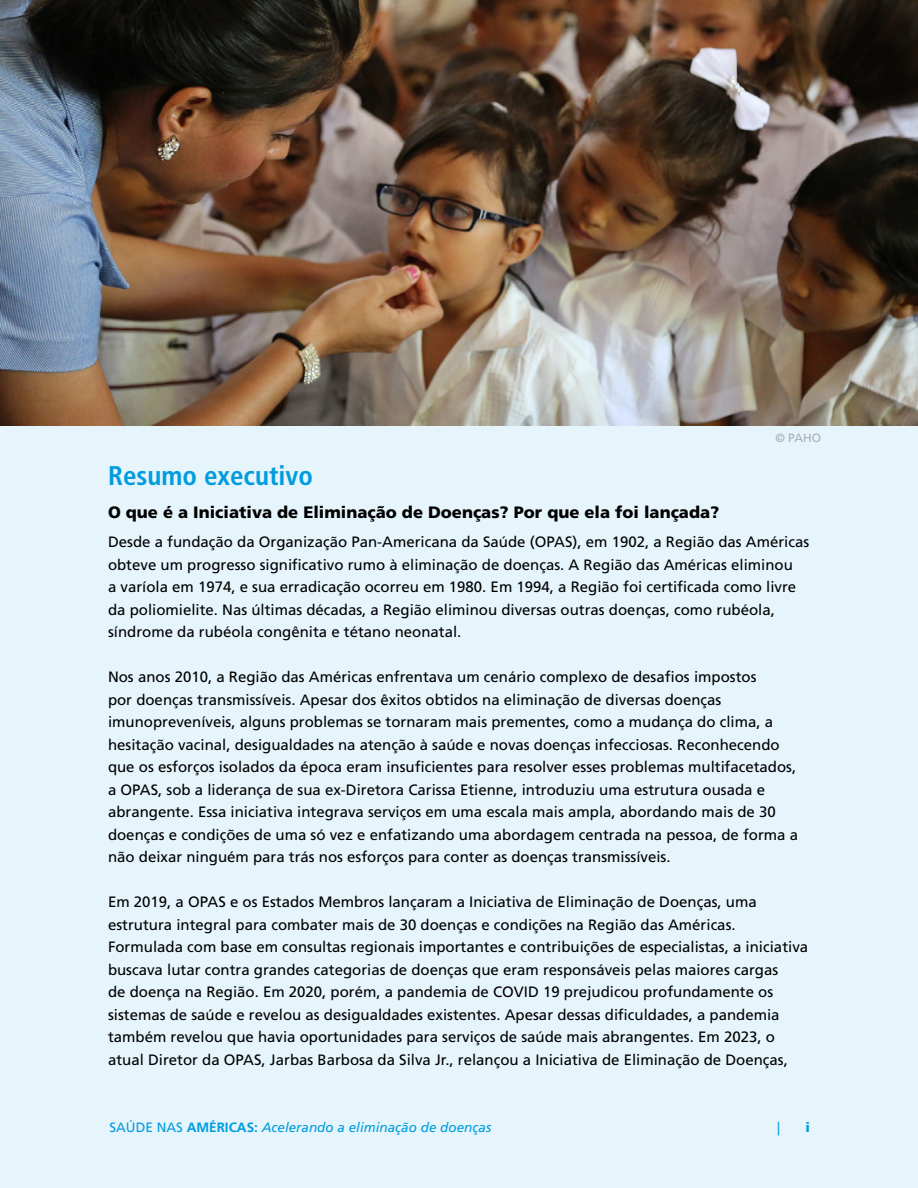
<style>
.page{position:relative;width:918px;height:1188px;background:#e6f5fc}
.page>*{position:absolute;margin:0;border:0;box-sizing:border-box;transform-origin:0 0}
.t1{font:700 condensed 27px "Frutiger LT Pro";color:#009cde}
.t2{font:900 16.5px "Frutiger LT Pro";color:#000}
.t3{font:15px/22.5px "Frutiger LT Pro";color:#000}
.t4{font:italic 13.5px "Frutiger LT Pro";color:#009cde}
.t5{font:13.5px "Frutiger LT Pro";color:#009cde}
.t6{font:900 13.5px "Frutiger LT Pro";color:#009cde}
.t7{font:12px "Frutiger LT Pro";color:#808080}
.s1{font-style:normal}
.s2{font-weight:700;font-style:normal}
</style>
<div class="page">
<img style="left:0;top:0;width:918px;height:426px">
<p class="t7" style="left:775px;top:431px;width:47px">© PAHO</p>
<h1 class="t1" style="left:108px;top:459px;width:207px">Resumo executivo</h1>
<p class="t2" style="left:108px;top:502px;width:613px">O que é a Iniciativa de Eliminação de Doenças? Por que ela foi lançada?</p>
<p class="t3" style="left:108px;top:531px;width:703px">Desde a fundação da Organização Pan-Americana da Saúde (OPAS), em 1902, a Região das Américas obteve um progresso significativo rumo à eliminação de doenças. A Região das Américas eliminou<br>a varíola em 1974, e sua erradicação ocorreu em 1980. Em 1994, a Região foi certificada como livre da poliomielite. Nas últimas décadas, a Região eliminou diversas outras doenças, como rubéola, síndrome da rubéola congênita e tétano neonatal.</p>
<p class="t3" style="left:108px;top:666px;width:692px">Nos anos 2010, a Região das Américas enfrentava um cenário complexo de desafios impostos<br>por doenças transmissíveis. Apesar dos êxitos obtidos na eliminação de diversas doenças imunopreveníveis, alguns problemas se tornaram mais prementes, como a mudança do clima, a hesitação vacinal, desigualdades na atenção à saúde e novas doenças infecciosas. Reconhecendo que os esforços isolados da época eram insuficientes para resolver esses problemas multifacetados, a OPAS, sob a liderança de sua ex-Diretora Carissa Etienne, introduziu uma estrutura ousada e abrangente. Essa iniciativa integrava serviços em uma escala mais ampla, abordando mais de 30 doenças e condições de uma só vez e enfatizando uma abordagem centrada na pessoa, de forma a não deixar ninguém para trás nos esforços para conter as doenças transmissíveis.</p>
<p class="t3" style="left:108px;top:891px;width:702px">Em 2019, a OPAS e os Estados Membros lançaram a Iniciativa de Eliminação de Doenças, uma estrutura integral para combater mais de 30 doenças e condições na Região das Américas.<br>Formulada com base em consultas regionais importantes e contribuições de especialistas, a iniciativa buscava lutar contra grandes categorias de doenças que eram responsáveis pelas maiores cargas<br>de doença na Região. Em 2020, porém, a pandemia de COVID 19 prejudicou profundamente os sistemas de saúde e revelou as desigualdades existentes. Apesar dessas dificuldades, a pandemia também revelou que havia oportunidades para serviços de saúde mais abrangentes. Em 2023, o atual Diretor da OPAS, Jarbas Barbosa da Silva Jr., relançou a Iniciativa de Eliminação de Doenças,</p>
<p class="t4" style="left:110px;top:1119px;width:383px"><span class="s1">SAÚDE NAS</span> <span class="s2">AMÉRICAS:</span> Acelerando a eliminação de doenças</p>
<p class="t5" style="left:777px;top:1119px;width:4px">|</p>
<p class="t6" style="left:805px;top:1119px;width:6px">i</p>
</div>
